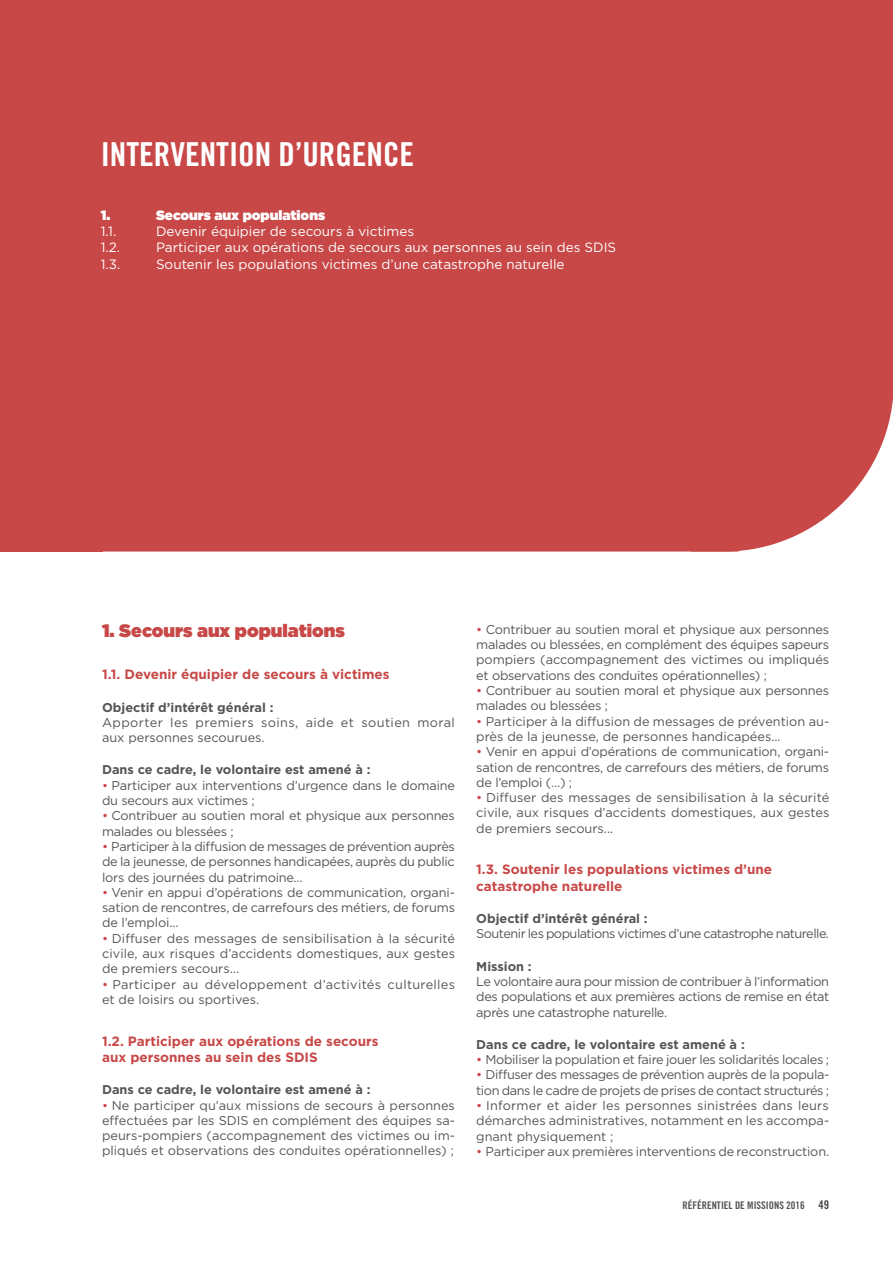
<style>
.page{position:relative;width:893px;height:1263px;background:#fff}
.page>*{position:absolute;margin:0;border:0;box-sizing:border-box;transform-origin:0 0}
.t1{font:33px "Trade Gothic Bold Cond Twenty";color:#fff}
.t2{font:900 18px "Gotham";color:#c74847}
.t3{font:700 13.5px/16.2px "Gotham";color:#c74847}
.t4{font:13.5px "Gotham";color:#fff}
.t5{font:900 13.5px "Gotham";color:#fff}
.t6{font:12.75px/15.3px "Gotham";letter-spacing:-.02em;color:#555;text-align:justify}
.t7{font:700 12.75px "Gotham";color:#555}
.t8{font:12.75px/15.3px "Gotham";color:#555}
.t9{font:12.75px/15.3px "Gotham";letter-spacing:.025em;color:#555}
.t10{font:12.75px/15.3px "Gotham";letter-spacing:.03em;color:#555}
.t11{font:12.75px "Gotham";letter-spacing:-.04em;color:#555}
.t12{font:10.5px "Trade Gothic Bold Cond Twenty";color:#555}
.s1{color:#c74847}
.s2{font-size:12px;color:#484848}
</style>
<div class="page">
<div style="left:0;top:0;width:102px;height:551px;background:#c74847"></div>
<div style="left:102px;top:0;width:791px;height:551px;background:#c74847"></div>
<h1 class="t1" style="left:101px;top:134px;width:315px">INTERVENTION D’URGENCE</h1>
<p class="t5" style="left:101px;top:206px;width:11px">1.</p>
<p class="t5" style="left:156px;top:206px;width:171px">Secours aux populations</p>
<p class="t4" style="left:101px;top:223px;width:17px">1.1.</p>
<p class="t4" style="left:156px;top:223px;width:260px">Devenir équipier de secours à victimes</p>
<p class="t4" style="left:101px;top:239px;width:21px">1.2.</p>
<p class="t4" style="left:156px;top:239px;width:462px">Participer aux opérations de secours aux personnes au sein des SDIS</p>
<p class="t4" style="left:101px;top:255px;width:21px">1.3.</p>
<p class="t4" style="left:156px;top:255px;width:410px">Soutenir les populations victimes d’une catastrophe naturelle</p>
<h2 class="t2" style="left:102px;top:618px;width:244px">1. Secours aux populations</h2>
<p class="t3" style="left:102px;top:666px;width:289px">1.1. Devenir équipier de secours à victimes</p>
<p class="t7" style="left:102px;top:699px;width:173px">Objectif d’intérêt général :</p>
<p class="t10" style="left:102px;top:714px;width:354px">Apporter les premiers soins, aide et soutien moral aux personnes secourues.</p>
<p class="t7" style="left:102px;top:762px;width:270px">Dans ce cadre, le volontaire est amené à :</p>
<p class="t6" style="left:102px;top:777px;width:354px"><span class="s1">•</span> Participer aux interventions d’urgence dans le domaine du secours aux victimes ;</p>
<p class="t6" style="left:102px;top:808px;width:354px"><span class="s1">•</span> Contribuer au soutien moral et physique aux personnes malades ou blessées ;</p>
<p class="t6" style="left:102px;top:838px;width:354px"><span class="s1">•</span> Participer à la diffusion de messages de prévention auprès de la jeunesse, de personnes handicapées, auprès du public lors des journées du patrimoine...</p>
<p class="t6" style="left:102px;top:884px;width:354px"><span class="s1">•</span> Venir en appui d’opérations de communication, organi&shy;sation de rencontres, de carrefours des métiers, de forums de l’emploi...</p>
<p class="t6" style="left:102px;top:930px;width:355px"><span class="s1">•</span> Diffuser des messages de sensibilisation à la sécurité civile, aux risques d’accidents domestiques, aux gestes de premiers secours...</p>
<p class="t9" style="left:102px;top:976px;width:355px"><span class="s1">•</span> Participer au développement d’activités culturelles et de loisirs ou sportives.</p>
<p class="t3" style="left:102px;top:1033px;width:278px">1.2. Participer aux opérations de secours aux personnes au sein des SDIS</p>
<p class="t7" style="left:102px;top:1082px;width:270px">Dans ce cadre, le volontaire est amené à :</p>
<p class="t6" style="left:102px;top:1097px;width:354px"><span class="s1">•</span> Ne participer qu’aux missions de secours à personnes effectuées par les SDIS en complément des équipes sa&shy;peurs-pompiers (accompagnement des victimes ou im&shy;pliqués et observations des conduites opérationnelles) ;</p>
<p class="t6" style="left:476px;top:621px;width:354px"><span class="s1">•</span> Contribuer au soutien moral et physique aux personnes malades ou blessées, en complément des équipes sapeurs pompiers (accompagnement des victimes ou impliqués et observations des conduites opérationnelles) ;</p>
<p class="t6" style="left:476px;top:683px;width:354px"><span class="s1">•</span> Contribuer au soutien moral et physique aux personnes malades ou blessées ;</p>
<p class="t8" style="left:476px;top:713px;width:354px"><span class="s1">•</span> Participer à la diffusion de messages de prévention au&shy;près de la jeunesse, de personnes handicapées...</p>
<p class="t6" style="left:476px;top:744px;width:354px"><span class="s1">•</span> Venir en appui d’opérations de communication, organi&shy;sation de rencontres, de carrefours des métiers, de forums de l’emploi (…) ;</p>
<p class="t6" style="left:476px;top:790px;width:355px"><span class="s1">•</span> Diffuser des messages de sensibilisation à la sécurité civile, aux risques d’accidents domestiques, aux gestes de premiers secours...</p>
<p class="t3" style="left:476px;top:861px;width:297px">1.3. Soutenir les populations victimes d’une catastrophe naturelle</p>
<p class="t7" style="left:476px;top:911px;width:173px">Objectif d’intérêt général :</p>
<p class="t11" style="left:476px;top:925px;width:354px">Soutenir les populations victimes d’une catastrophe naturelle.</p>
<p class="t7" style="left:476px;top:958px;width:57px">Mission :</p>
<p class="t6" style="left:476px;top:973px;width:354px">Le volontaire aura pour mission de contribuer à l’information des populations et aux premières actions de remise en état après une catastrophe naturelle.</p>
<p class="t7" style="left:476px;top:1036px;width:270px">Dans ce cadre, le volontaire est amené à :</p>
<p class="t6" style="left:476px;top:1052px;width:354px"><span class="s1">•</span> Mobiliser la population et faire jouer les solidarités locales ;</p>
<p class="t6" style="left:476px;top:1067px;width:354px"><span class="s1">•</span> Diffuser des messages de prévention auprès de la popula&shy;tion dans le cadre de projets de prises de contact structurés ;</p>
<p class="t6" style="left:476px;top:1097px;width:354px"><span class="s1">•</span> Informer et aider les personnes sinistrées dans leurs démarches administratives, notamment en les accompa&shy;gnant physiquement ;</p>
<p class="t6" style="left:476px;top:1143px;width:354px"><span class="s1">•</span> Participer aux premières interventions de reconstruction.</p>
<p class="t12" style="left:682px;top:1199px;width:148px">RÉFÉRENTIEL DE MISSIONS 2016 <span class="s2">49</span></p>
</div>
